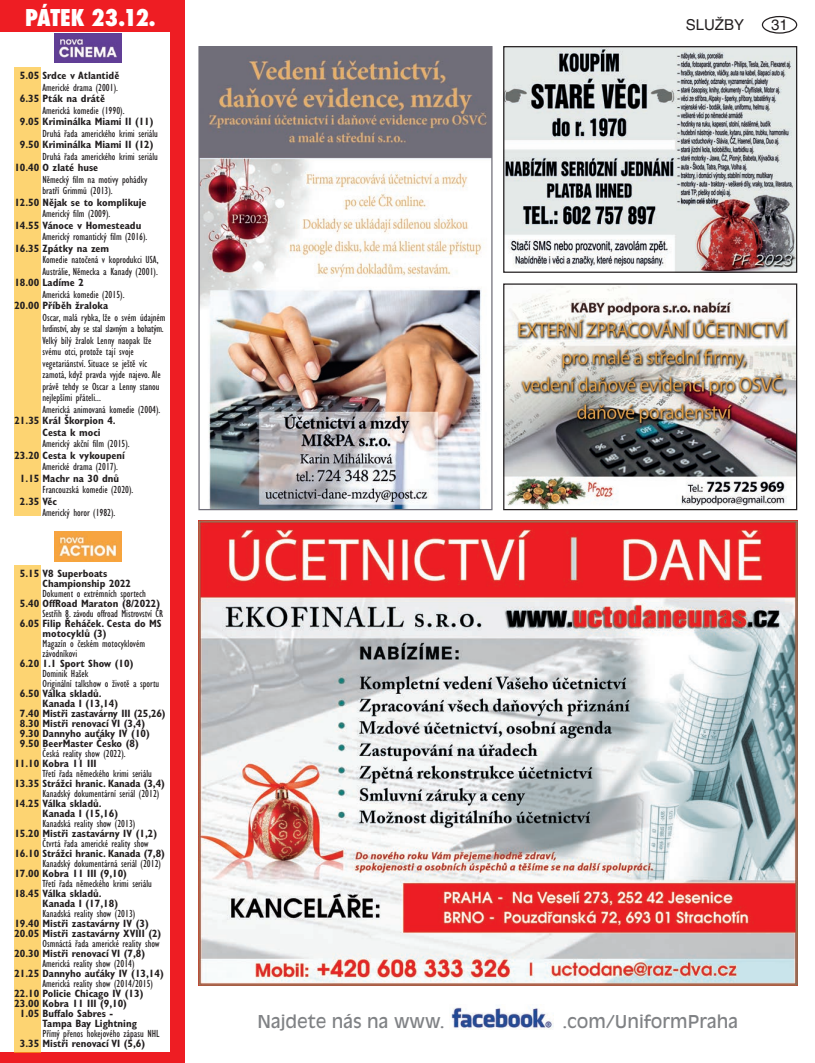
<style>
.page{position:relative;width:815px;height:1063px;background:#fff}
.page>*{position:absolute;margin:0;border:0;box-sizing:border-box;transform-origin:0 0}
.t1{font:800 condensed 22.5px "Futura";letter-spacing:-.005em;color:#fff}
.t2{font:17.5px "Antique Olive CE";color:#808285}
.t3{font:15px "Helvetica CE";color:#231f20}
.t4{font:condensed 10.62px/11.5px "Gill Sans CE";color:#231f20}
.t5{font:700 condensed 10.62px/10px "Gill Sans CE";color:#231f20}
</style>
<div class="page">
<div style="left:762px;top:16px;width:35px;height:18px;border:1px solid #231f20;border-radius:50%"></div>
<img style="left:451px;top:1007px;width:103px;height:23px">
<div style="left:0;top:0;width:184px;height:32px;background:#ee1d23"></div>
<img style="left:54px;top:34px;width:67px;height:29px">
<div style="left:170px;top:0;width:14px;height:1063px;background:#ee1d23"></div>
<div style="left:0;top:1052px;width:174px;height:11px;background:#ee1d23"></div>
<div style="left:14px;top:67px;width:27px;height:449px;background:#fdd472"></div>
<img style="left:54px;top:532px;width:67px;height:29px">
<div style="left:14px;top:565px;width:27px;height:487px;background:#fdd472"></div>
<img style="left:198px;top:521px;width:599px;height:464px">
<img style="left:505px;top:48px;width:290px;height:223px">
<div style="left:503px;top:46px;width:294px;height:227px;border:1px solid #231f20"></div>
<img style="left:200px;top:48px;width:291px;height:460px">
<div style="left:198px;top:46px;width:295px;height:464px;border:1px solid #706e79"></div>
<img style="left:505px;top:286px;width:290px;height:222px">
<div style="left:503px;top:283px;width:294px;height:227px;border:1px solid #231f20"></div>
<h1 class="t1" style="left:25px;top:2px;width:132px">PÁTEK 23.12.</h1>
<p class="t5" style="left:20px;top:71px;width:101px">5.05 Srdce v Atlantidě</p>
<p class="t4" style="left:43px;top:81px;width:77px">Americké drama (2001).</p>
<p class="t5" style="left:20px;top:94px;width:87px">6.35 Pták na drátě</p>
<p class="t4" style="left:43px;top:104px;width:84px">Americká komedie (1990).</p>
<p class="t5" style="left:20px;top:117px;width:135px">9.05 Kriminálka Miami II (11)</p>
<p class="t4" style="left:43px;top:127px;width:117px">Druhá řada amerického krimi seriálu</p>
<p class="t5" style="left:20px;top:140px;width:135px">9.50 Kriminálka Miami II (12)</p>
<p class="t4" style="left:43px;top:150px;width:117px">Druhá řada amerického krimi seriálu</p>
<p class="t5" style="left:14px;top:163px;width:85px">10.40 O zlaté huse</p>
<p class="t4" style="left:43px;top:173px;width:107px">Německý film na motivy pohádky bratří Grimmů (2013).</p>
<p class="t5" style="left:14px;top:197px;width:134px">12.50 Nějak se to komplikuje</p>
<p class="t4" style="left:43px;top:208px;width:69px">Americký film (2009).</p>
<p class="t5" style="left:14px;top:220px;width:128px">14.55 Vánoce v Homesteadu</p>
<p class="t4" style="left:43px;top:231px;width:106px">Americký romantický film (2016).</p>
<p class="t5" style="left:14px;top:243px;width:96px">16.35 Zpátky na zem</p>
<p class="t4" style="left:43px;top:254px;width:118px">Komedie natočená v koprodukci USA,<br>Austrálie, Německa a Kanady (2001).</p>
<p class="t5" style="left:14px;top:278px;width:71px">18.00 Ladíme 2</p>
<p class="t4" style="left:43px;top:288px;width:84px">Americká komedie (2015).</p>
<p class="t5" style="left:14px;top:301px;width:95px">20.00 Příběh žraloka</p>
<p class="t4" style="left:43px;top:311px;width:125px">Oscar, malá rybka, lže o svém údajném hrdinství, aby se stal slavným a bohatým.<br>Velký bílý žralok Lenny naopak lže svému otci, protože tají svoje vegetariánství. Situace se ještě víc zamotá, když pravda vyjde najevo. Ale právě tehdy se Oscar a Lenny stanou nejlepšími přáteli...<br>Americká animovaná komedie (2004).</p>
<p class="t5" style="left:43px;top:415px;width:75px;line-height:11.5px;text-indent:-28px">21.35 Král Škorpion 4.<br>Cesta k moci</p>
<p class="t4" style="left:43px;top:438px;width:89px">Americký akční film (2015).</p>
<p class="t5" style="left:14px;top:450px;width:112px">23.20 Cesta k vykoupení</p>
<p class="t4" style="left:43px;top:461px;width:77px">Americké drama (2017).</p>
<p class="t5" style="left:20px;top:473px;width:101px">1.15 Machr na 30 dnů</p>
<p class="t4" style="left:43px;top:484px;width:92px">Francouzská komedie (2020).</p>
<p class="t5" style="left:20px;top:496px;width:39px">2.35 Věc</p>
<p class="t4" style="left:43px;top:507px;width:74px">Americký horor (1982).</p>
<p class="t5" style="left:43px;top:568px;width:90px;text-indent:-23px">5.15 V8 Superboats<br>Championship 2022</p>
<p class="t4" style="left:43px;top:588px;width:105px">Dokument o extrémních sportech</p>
<p class="t5" style="left:20px;top:598px;width:142px">5.40 OffRoad Maraton (8/2022)</p>
<p class="t4" style="left:43px;top:608px;width:122px">Sestřih 8. závodu offroad Mistrovství ČR</p>
<p class="t5" style="left:43px;top:618px;width:121px;text-indent:-23px">6.05 Filip Řeháček. Cesta do MS motocyklů (3)</p>
<p class="t4" style="left:43px;top:638px;width:104px;line-height:10px">Magazín o českém motocyklovém závodníkovi</p>
<p class="t5" style="left:20px;top:658px;width:115px">6.20 1.1 Sport Show (10)</p>
<p class="t4" style="left:43px;top:668px;width:118px;line-height:10px">Dominik Hašek<br>Originální talkshow o životě a sportu</p>
<p class="t5" style="left:20px;top:688px;width:83px">6.50 Válka skladů.</p>
<p class="t5" style="left:43px;top:698px;width:77px">Kanada I (13,14)</p>
<p class="t5" style="left:20px;top:708px;width:147px">7.40 Mistři zastavárny III (25,26)</p>
<p class="t5" style="left:20px;top:718px;width:127px">8.30 Mistři renovací VI (3,4)</p>
<p class="t5" style="left:20px;top:728px;width:131px">9.30 Dannyho auťáky IV (10)</p>
<p class="t5" style="left:20px;top:738px;width:120px">9.50 BeerMaster Česko (8)</p>
<p class="t4" style="left:43px;top:748px;width:85px">Česká reality show (2022).</p>
<p class="t5" style="left:14px;top:758px;width:84px">11.10 Kobra 11 III</p>
<p class="t4" style="left:43px;top:768px;width:111px">Třetí řada německého krimi seriálu</p>
<p class="t5" style="left:14px;top:778px;width:152px">13.35 Strážci hranic. Kanada (3,4)</p>
<p class="t4" style="left:43px;top:788px;width:118px">Kanadský dokumentární seriál (2012)</p>
<p class="t5" style="left:43px;top:798px;width:77px;text-indent:-28px">14.25 Válka skladů.<br>Kanada I (15,16)</p>
<p class="t4" style="left:43px;top:818px;width:94px">Kanadská reality show (2013)</p>
<p class="t5" style="left:14px;top:828px;width:144px">15.20 Mistři zastavárny IV (1,2)</p>
<p class="t4" style="left:43px;top:838px;width:108px">Čtvrtá řada americké reality show</p>
<p class="t5" style="left:14px;top:848px;width:152px">16.10 Strážci hranic. Kanada (7,8)</p>
<p class="t4" style="left:43px;top:858px;width:120px">Kanadský dokumentárná seriál (2012)</p>
<p class="t5" style="left:14px;top:868px;width:114px">17.00 Kobra 11 III (9,10)</p>
<p class="t4" style="left:43px;top:878px;width:111px">Třetí řada německého krimi seriálu</p>
<p class="t5" style="left:43px;top:888px;width:77px;text-indent:-28px">18.45 Válka skladů.<br>Kanada I (17,18)</p>
<p class="t4" style="left:43px;top:908px;width:94px">Kanadská reality show (2013)</p>
<p class="t5" style="left:14px;top:918px;width:149px">19.40 Mistři zastavárny IV (3)<br>20.05 Mistři zastavárny XVIII (2)</p>
<p class="t4" style="left:43px;top:938px;width:119px">Osmnáctá řada americké reality show</p>
<p class="t5" style="left:14px;top:948px;width:132px">20.30 Mistři renovací VI (7,8)</p>
<p class="t4" style="left:43px;top:958px;width:94px">Americká reality show (2014)</p>
<p class="t5" style="left:14px;top:968px;width:151px">21.25 Dannyho auťáky IV (13,14)</p>
<p class="t4" style="left:43px;top:978px;width:112px">Americká reality show (2014/2015)</p>
<p class="t5" style="left:14px;top:988px;width:131px">22.10 Policie Chicago IV (13)</p>
<p class="t5" style="left:14px;top:998px;width:114px">23.00 Kobra 11 III (9,10)</p>
<p class="t5" style="left:20px;top:1008px;width:95px">1.05 Buffalo Sabres -</p>
<p class="t5" style="left:43px;top:1018px;width:96px">Tampa Bay Lightning</p>
<p class="t4" style="left:43px;top:1028px;width:119px">Přímý přenos hokejového zápasu NHL</p>
<p class="t5" style="left:20px;top:1038px;width:127px">3.35 Mistři renovací VI (5,6)</p>
<h3 class="t3" style="left:686px;top:16px;width:60px">SLUŽBY</h3>
<h3 class="t3" style="left:771px;top:16px;width:18px">31</h3>
<h2 class="t2" style="left:257px;top:1012px;width:189px">Najdete nás na www.</h2>
<h2 class="t2" style="left:562px;top:1012px;width:177px">.com/UniformPraha</h2>
</div>
